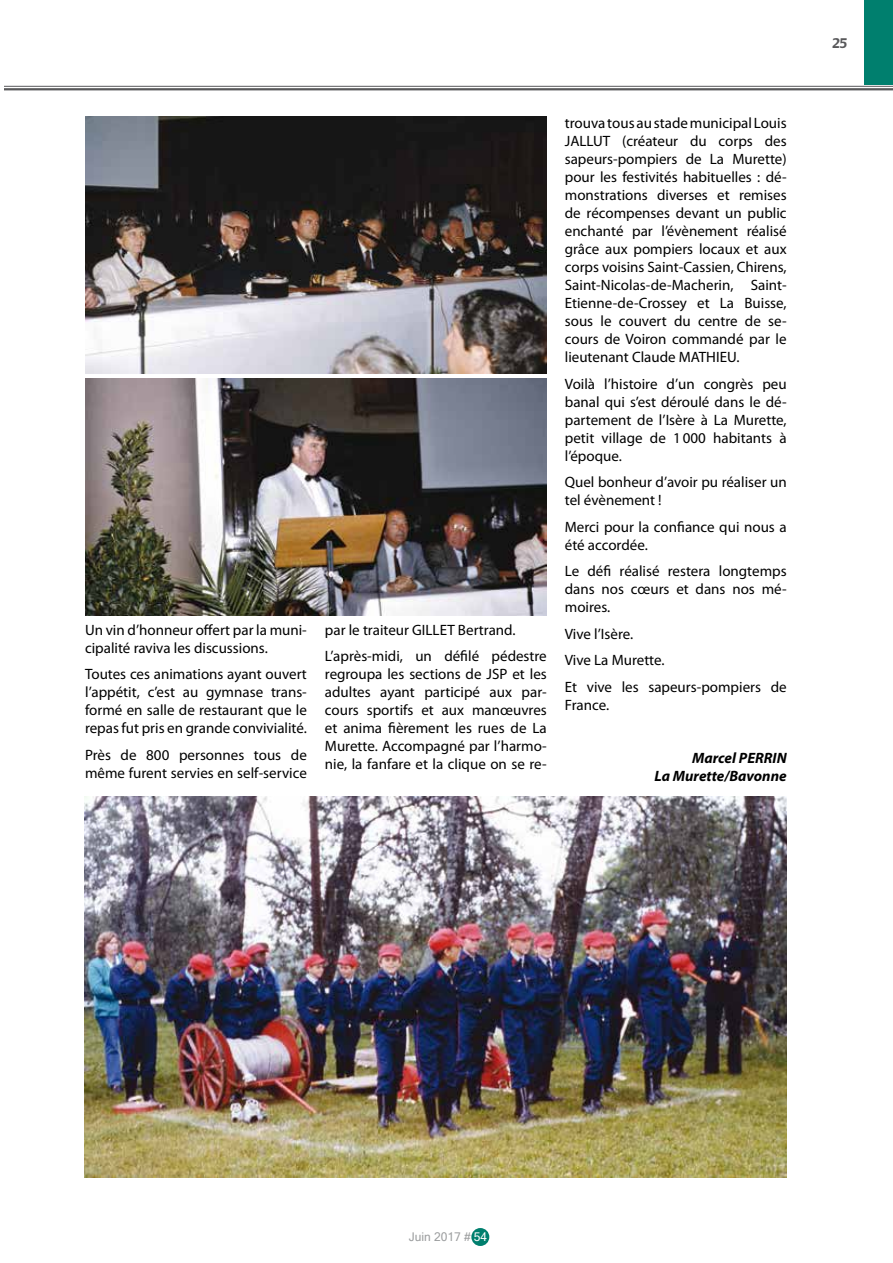
<style>
.page{position:relative;width:893px;height:1263px;background:#fff}
.page>*{position:absolute;margin:0;border:0;box-sizing:border-box;transform-origin:0 0}
.t1{font:15px/18px "Myriad Pro";color:#000}
.t2{font:italic 700 15px/18px "Myriad Pro";color:#000;text-align:right}
.t3{font:700 15px "Flora Std";color:#58585a}
.t4{font:12px "Microsoft Sans Serif";color:#9c9e9f}
.s1{color:#fff}
</style>
<div class="page">
<div style="left:471px;top:1228px;width:18px;height:18px;background:#007f6e;border-radius:50%"></div>
<div style="left:865px;top:0;width:28px;height:85px;background:#007f6e"></div>
<hr style="left:0;top:86px;width:893px;height:1px;background:#58585a">
<hr style="left:0;top:88px;width:893px;height:2px;background:#58585a">
<img style="left:85px;top:117px;width:462px;height:256px">
<img style="left:85px;top:378px;width:462px;height:237px">
<img style="left:84px;top:796px;width:703px;height:382px">
<hr style="left:0;top:0;width:3px;height:1263px;background:#fff">
<p class="t1" style="left:85px;top:620px;width:223px">Un vin d’honneur offert par la muni&shy;cipalité raviva les discussions.</p>
<p class="t1" style="left:85px;top:665px;width:223px;text-align:justify">Toutes ces animations ayant ouvert l’appétit, c’est au gymnase trans&shy;formé en salle de restaurant que le repas fut pris en grande convivialité.</p>
<p class="t1" style="left:85px;top:745px;width:223px">Près de 800 personnes tous de même furent servies en self-service</p>
<p class="t1" style="left:325px;top:616px;width:223px;line-height:26.5px">par le traiteur GILLET Bertrand.<br>L’après-midi, un défilé pédestre</p>
<p class="t1" style="left:325px;top:665px;width:223px;text-align:justify">regroupa les sections de JSP et les adultes ayant participé aux par&shy;cours sportifs et aux manœuvres et anima fièrement les rues de La Murette. Accompagné par l’harmo&shy;nie, la fanfare et la clique on se re-</p>
<p class="t1" style="left:565px;top:114px;width:223px;text-align:justify">trouva tous au stade municipal Louis JALLUT (créateur du corps des sapeurs-pompiers de La Murette) pour les festivités habituelles : dé&shy;monstrations diverses et remises de récompenses devant un public enchanté par l’évènement réalisé grâce aux pompiers locaux et aux corps voisins Saint-Cassien, Chirens, Saint-Nicolas-de-Macherin, Saint-Etienne-de-Crossey et La Buisse, sous le couvert du centre de se&shy;cours de Voiron commandé par le lieutenant Claude MATHIEU.</p>
<p class="t1" style="left:565px;top:374px;width:223px;text-align:justify">Voilà l’histoire d’un congrès peu banal qui s’est déroulé dans le dé&shy;partement de l’Isère à La Murette, petit village de 1000 habitants à l’époque.</p>
<p class="t1" style="left:565px;top:473px;width:223px">Quel bonheur d’avoir pu réaliser un tel évènement !</p>
<p class="t1" style="left:565px;top:517px;width:223px">Merci pour la confiance qui nous a été accordée.</p>
<p class="t1" style="left:565px;top:562px;width:223px;text-align:justify">Le défi réalisé restera longtemps dans nos cœurs et dans nos mé&shy;moires.</p>
<p class="t1" style="left:565px;top:620px;width:223px;line-height:26.5px">Vive l’Isère.<br>Vive La Murette.<br>Et vive les sapeurs-pompiers de</p>
<p class="t1" style="left:565px;top:695px;width:46px">France.</p>
<p class="t2" style="left:654px;top:748px;width:134px">Marcel PERRIN<br>La Murette/Bavonne</p>
<p class="t3" style="left:832px;top:35px;width:16px">25</p>
<p class="t4" style="left:409px;top:1229px;width:80px">Juin 2017 # <span class="s1">54</span></p>
</div>
